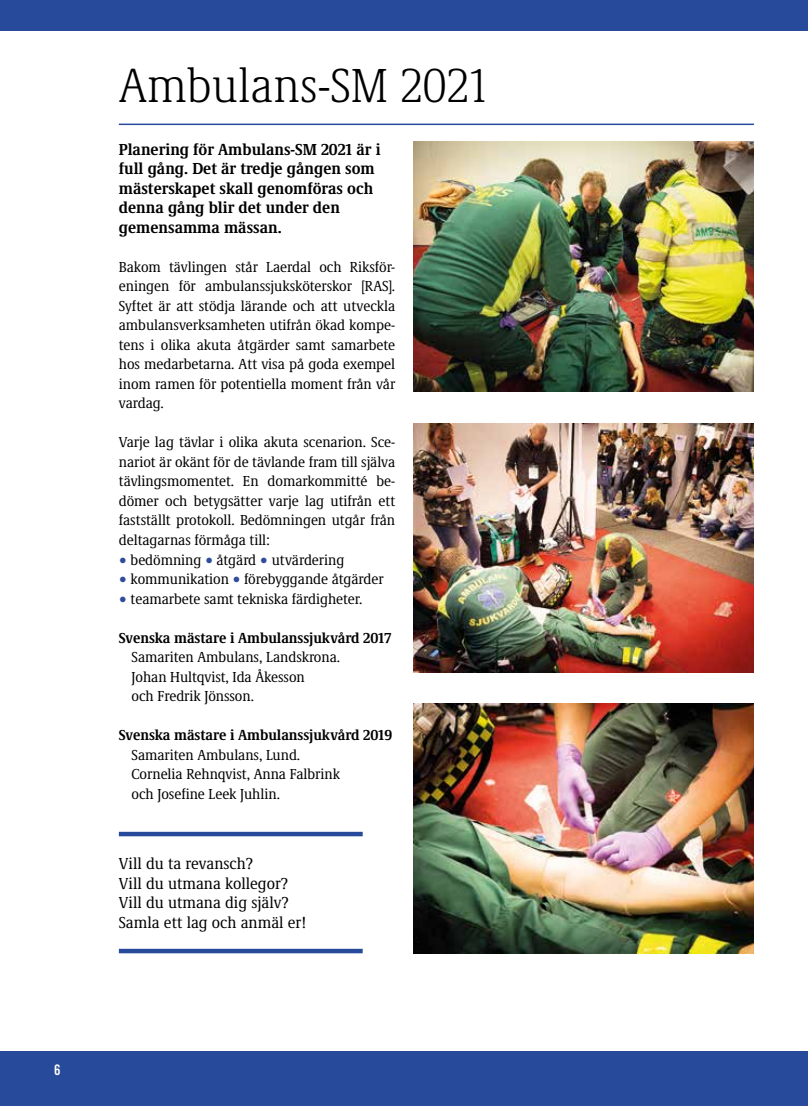
<style>
.page{position:relative;width:808px;height:1106px;background:#fff}
.page>*{position:absolute;margin:0;border:0;box-sizing:border-box;transform-origin:0 0}
.t1{font:300 condensed 49.5px "Demos Next Pro";color:#000}
.t2{font:700 condensed 16.5px/19.5px "Demos Next Pro";color:#000}
.t3{font:condensed 16.5px/19.5px "Demos Next Pro";color:#000}
.t4{font:condensed 15px/19.5px "Demos Next Pro";letter-spacing:-.005em;color:#000;text-align:justify}
.t5{font:700 condensed 15px "Demos Next Pro";letter-spacing:-.005em;color:#000}
.t6{font:15px "Bebas Kai";color:#fff}
.s1{font-family:"Minion Pro";font-stretch:normal;font-size:21px;color:#2e4c9a}
</style>
<div class="page">
<div style="left:0;top:1051px;width:808px;height:55px;background:#284a9a"></div>
<div style="left:119px;top:948px;width:244px;height:5px;background:#284a9a"></div>
<div style="left:119px;top:831px;width:244px;height:5px;background:#284a9a"></div>
<hr style="left:119px;top:124px;width:635px;height:1px;background:#284a9a">
<img style="left:413px;top:142px;width:341px;height:249px">
<img style="left:413px;top:423px;width:341px;height:249px">
<img style="left:413px;top:703px;width:341px;height:250px">
<div style="left:0;top:0;width:808px;height:30px;background:#284a9a"></div>
<p class="t6" style="left:54px;top:1061px;width:8px">6</p>
<h1 class="t1" style="left:119px;top:53px;width:371px">Ambulans-SM 2021</h1>
<p class="t2" style="left:119px;top:138px;width:263px">Planering för Ambulans-SM 2021 är i full gång. Det är tredje gången som mästerskapet skall genomföras och denna gång blir det under den gemensamma mässan.</p>
<p class="t4" style="left:119px;top:256px;width:278px">Bakom tävlingen står Laerdal och Riksför&shy;eningen för ambulanssjuksköterskor [RAS].<br>Syftet är att stödja lärande och att utveckla ambulansverksamheten utifrån ökad kompe&shy;tens i olika akuta åtgärder samt samarbete hos medarbetarna. Att visa på goda exempel inom ramen för potentiella moment från vår vardag.</p>
<p class="t4" style="left:119px;top:432px;width:278px">Varje lag tävlar i olika akuta scenarion. Sce&shy;nariot är okänt för de tävlande fram till själva tävlingsmomentet. En domarkommitté be&shy;dömer och betygsätter varje lag utifrån ett fastställt protokoll. Bedömningen utgår från deltagarnas förmåga till:</p>
<p class="t4" style="left:119px;top:549px;width:227px"><span class="s1">•</span> bedömning <span class="s1">•</span> åtgärd <span class="s1">•</span> utvärdering</p>
<p class="t4" style="left:119px;top:568px;width:266px"><span class="s1">•</span> kommunikation <span class="s1">•</span> förebyggande åtgärder</p>
<p class="t4" style="left:119px;top:588px;width:245px"><span class="s1">•</span> teamarbete samt tekniska färdigheter.</p>
<p class="t5" style="left:119px;top:627px;width:274px">Svenska mästare i Ambulanssjukvård 2017</p>
<p class="t4" style="left:132px;top:646px;width:210px;text-align:left">Samariten Ambulans, Landskrona.<br>Johan Hultqvist, Ida Åkesson<br>och Fredrik Jönsson.</p>
<p class="t5" style="left:119px;top:724px;width:275px">Svenska mästare i Ambulanssjukvård 2019</p>
<p class="t4" style="left:132px;top:744px;width:210px;text-align:left">Samariten Ambulans, Lund.<br>Cornelia Rehnqvist, Anna Falbrink och Josefine Leek Juhlin.</p>
<p class="t3" style="left:119px;top:853px;width:189px">Vill du ta revansch?<br>Vill du utmana kollegor?<br>Vill du utmana dig själv?<br>Samla ett lag och anmäl er!</p>
</div>
